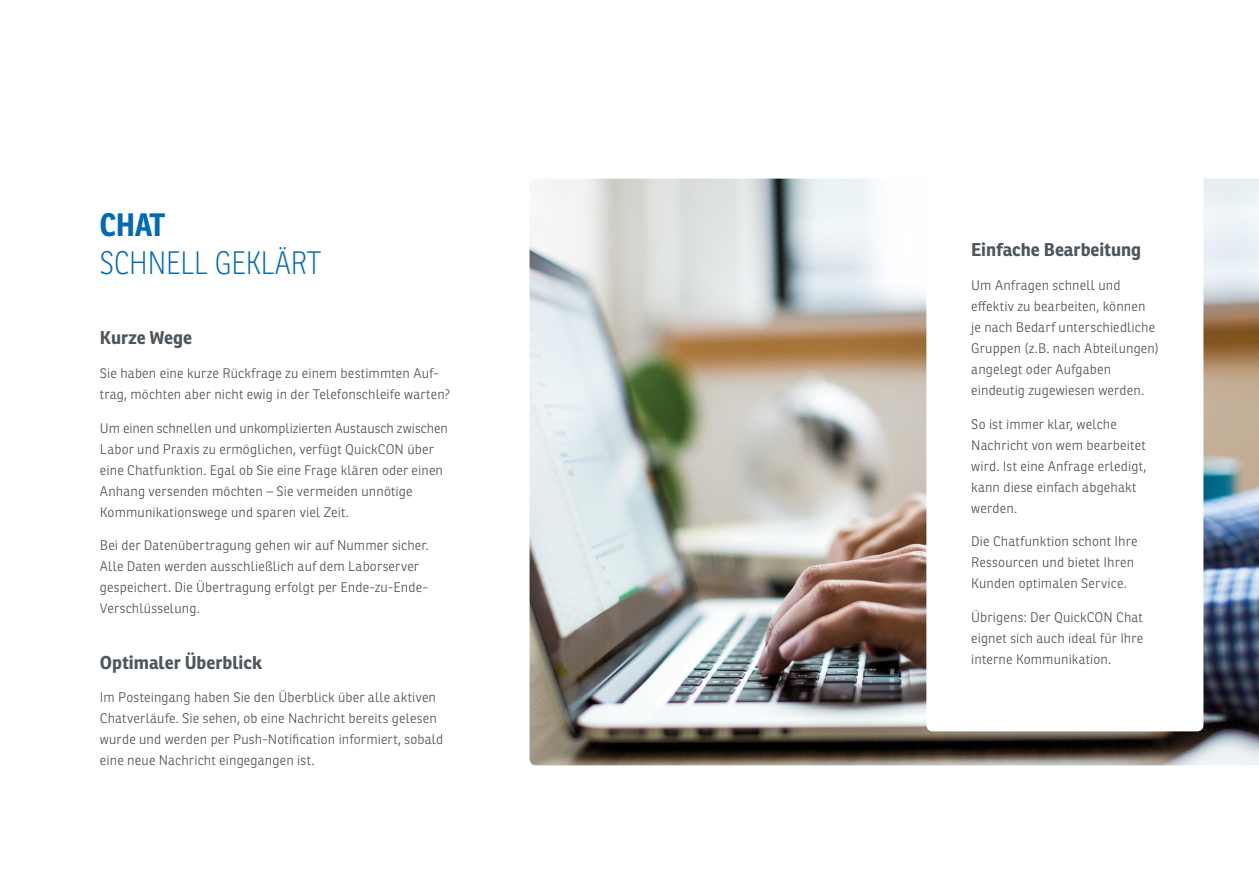
<style>
.page{position:relative;width:1259px;height:893px;background:#fff}
.page>*{position:absolute;margin:0;border:0;box-sizing:border-box;transform-origin:0 0}
.t1{font:100 31.5px "Ronnia Cond";color:#006ab4}
.t2{font:700 31.5px "Ronnia Cond";color:#006ab4}
.t3{font:700 18px "Ronnia";color:#4c565c}
.t4{font:300 13.5px/21px "Ronnia";letter-spacing:.01em;color:#4c565c}
</style>
<div class="page">
<img style="left:529px;top:179px;width:730px;height:586px">
<div style="left:926px;top:122px;width:277px;height:609px;background:#fff;border-radius:6px"></div>
<h1 class="t2" style="left:100px;top:205px;width:67px">CHAT</h1>
<h1 class="t1" style="left:100px;top:246px;width:223px">SCHNELL GEKLÄRT</h1>
<h2 class="t3" style="left:100px;top:326px;width:94px">Kurze Wege</h2>
<p class="t4" style="left:100px;top:363px;width:351px">Sie haben eine kurze Rückfrage zu einem bestimmten Auf&shy;trag, möchten aber nicht ewig in der Telefonschleife warten?</p>
<p class="t4" style="left:100px;top:417px;width:349px">Um einen schnellen und unkomplizierten Austausch zwischen Labor und Praxis zu ermöglichen, verfügt QuickCON über eine Chatfunktion. Egal ob Sie eine Frage klären oder einen Anhang versenden möchten – Sie vermeiden unnötige Kommunikationswege und sparen viel Zeit.</p>
<p class="t4" style="left:100px;top:535px;width:331px">Bei der Datenübertragung gehen wir auf Nummer sicher.<br>Alle Daten werden ausschließlich auf dem Laborserver gespeichert. Die Übertragung erfolgt per Ende-zu-Ende-Verschlüsselung.</p>
<h2 class="t3" style="left:100px;top:651px;width:164px">Optimaler Überblick</h2>
<p class="t4" style="left:100px;top:687px;width:345px">Im Posteingang haben Sie den Überblick über alle aktiven Chatverläufe. Sie sehen, ob eine Nachricht bereits gelesen wurde und werden per Push-Notification informiert, sobald eine neue Nachricht eingegangen ist.</p>
<h2 class="t3" style="left:971px;top:238px;width:171px">Einfache Bearbeitung</h2>
<p class="t4" style="left:971px;top:274px;width:189px">Um Anfragen schnell und effektiv zu bearbeiten, können<br>je nach Bedarf unterschiedliche<br>Gruppen (z.B. nach Abteilungen) angelegt oder Aufgaben eindeutig zugewiesen werden.</p>
<p class="t4" style="left:971px;top:413px;width:176px">So ist immer klar, welche<br>Nachricht von wem bearbeitet wird. Ist eine Anfrage erledigt, kann diese einfach abgehakt werden.</p>
<p class="t4" style="left:971px;top:531px;width:168px">Die Chatfunktion schont Ihre<br>Ressourcen und bietet Ihren<br>Kunden optimalen Service.</p>
<p class="t4" style="left:971px;top:607px;width:174px;text-align:justify">Übrigens: Der QuickCON Chat eignet sich auch ideal für Ihre interne Kommunikation.</p>
</div>
